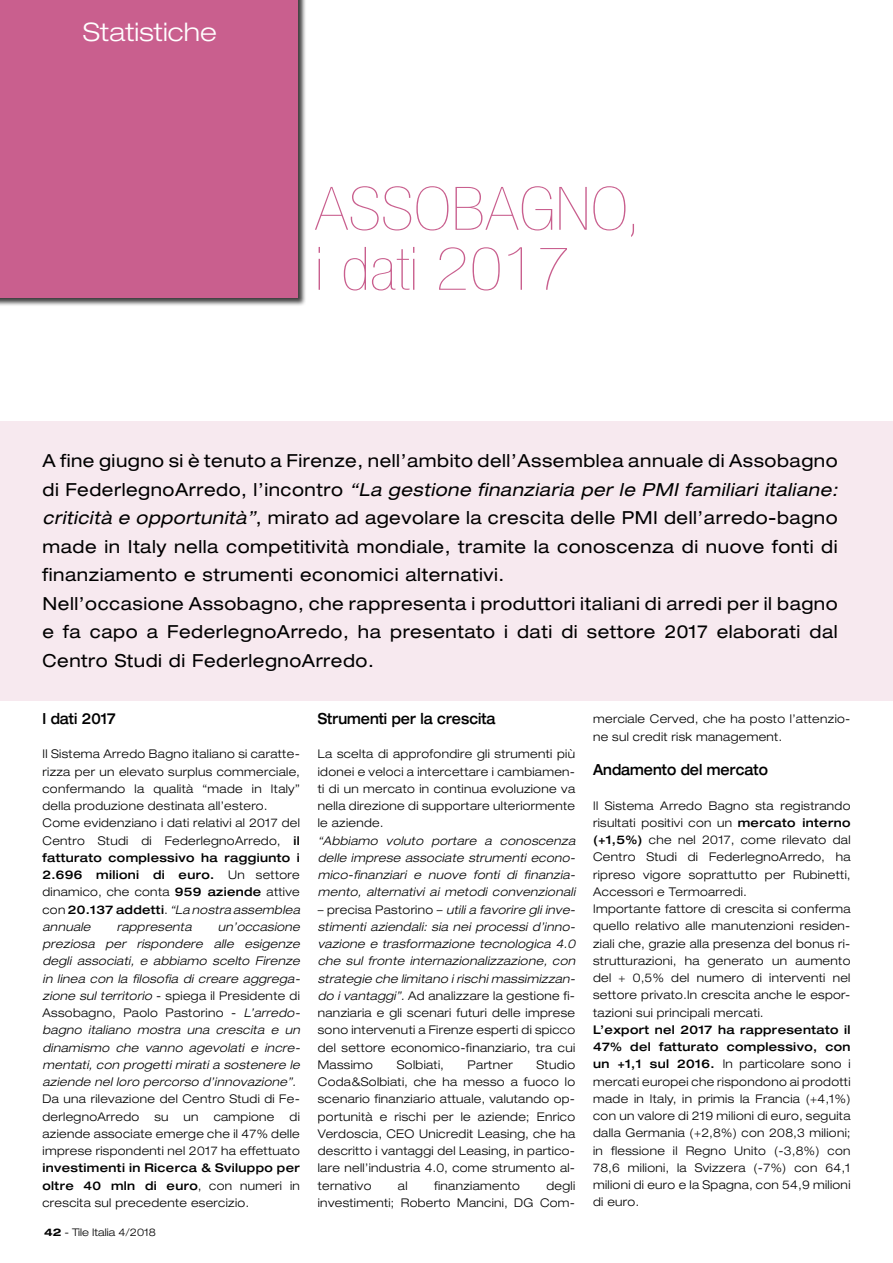
<style>
.page{position:relative;width:893px;height:1263px;background:#fff}
.page>*{position:absolute;margin:0;border:0;box-sizing:border-box;transform-origin:0 0}
.TITOLO_articolo{font:200 condensed 60px "Helvetica Neue LT Std";letter-spacing:.005em;color:#c95f8e;scale:1.16 1}
.t1{font:300 expanded 25.5px "Helvetica Neue LT Std";letter-spacing:.005em;color:#fff}
.TESTO_articoli{font:expanded 18px/28.5px "Helvetica Neue LT Std";letter-spacing:.03em;color:#000;text-align:justify}
.testo_TITOLINO{font:500 expanded 15.3px "Helvetica Neue LT Std";color:#000;scale:.83 1}
.TESTO_articoli-2{font:300 expanded 12px/17.2px "Helvetica Neue LT Std";letter-spacing:.03em;color:#000;text-align:justify}
.TESTO_articoli-3{font:italic 300 expanded 12px/17.2px "Helvetica Neue LT Std";letter-spacing:.03em;color:#000;text-align:justify}
.t2{font:300 expanded 10.5px "Helvetica Neue LT Std";letter-spacing:.005em;color:#000}
.s1{font-style:italic}
.s2{font-weight:500}
.s3{font-style:normal}
.s4{font-weight:700}
</style>
<div class="page">
<div style="left:0;top:0;width:306px;height:307px;background:#000;opacity:.75"></div>
<div style="left:0;top:0;width:298px;height:298px;background:#c95f8e"></div>
<div style="left:0;top:421px;width:893px;height:279px;background:#f7e9ef"></div>
<p class="t1" style="left:83px;top:17px;width:135px">Statistiche</p>
<p class="TITOLO_articolo" style="left:315px;top:176px;width:283px">ASSOBAGNO,</p>
<p class="TITOLO_articolo" style="left:315px;top:236px;width:222px">i dati 2017</p>
<p class="TESTO_articoli" style="left:43px;top:446px;width:797px">A fine giugno si è tenuto a Firenze, nell’ambito dell’Assemblea annuale di Assobagno di FederlegnoArredo, l’incontro <span class="s1">“La gestione finanziaria per le PMI familiari italiane: criticità e opportunità”</span>, mirato ad agevolare la crescita delle PMI dell’arredo-bagno made in Italy nella competitività mondiale, tramite la conoscenza di nuove fonti di finanziamento e strumenti economici alternativi.</p>
<p class="TESTO_articoli" style="left:43px;top:589px;width:797px">Nell’occasione Assobagno, che rappresenta i produttori italiani di arredi per il bagno e fa capo a FederlegnoArredo, ha presentato i dati di settore 2017 elaborati dal Centro Studi di FederlegnoArredo.</p>
<p class="testo_TITOLINO" style="left:43px;top:709px;width:90px">I dati 2017</p>
<p class="TESTO_articoli-2" style="left:43px;top:745px;width:259px">Il Sistema Arredo Bagno italiano si caratte&shy;rizza per un elevato surplus commerciale, confermando la qualità “made in Italy” della produzione destinata all’estero.</p>
<p class="TESTO_articoli-2" style="left:43px;top:814px;width:259px">Come evidenziano i dati relativi al 2017 del Centro Studi di FederlegnoArredo, <span class="s2">il fatturato complessivo ha raggiunto i 2.696 milioni di euro.</span> Un settore dinamico, che conta <span class="s2">959 aziende</span> attive con <span class="s2">20.137 addetti</span>. <span class="s1">“La nostra assemblea annuale</span></p>
<p class="TESTO_articoli-3" style="left:43px;top:918px;width:259px;text-indent:175px">un’occasione preziosa per rispondere alle esigenze degli associati, e abbiamo scelto Firenze in linea con la filosofia di creare aggrega&shy;zione sul territorio <span class="s3">- spiega il Presidente di Assobagno, Paolo Pastorino -</span> L’arredo&shy;bagno italiano mostra una crescita e un dinamismo che vanno agevolati e incre&shy;mentati, con progetti mirati a sostenere le aziende nel loro percorso d’innovazione”.</p>
<p class="TESTO_articoli-2" style="left:43px;top:1090px;width:259px">Da una rilevazione del Centro Studi di Fe&shy;derlegnoArredo</p>
<p class="TESTO_articoli-3" style="left:117px;top:918px;width:76px">rappresenta</p>
<p class="TESTO_articoli-2" style="left:43px;top:1108px;width:259px;text-indent:247px">di aziende associate emerge che il 47% delle imprese rispondenti nel 2017 ha effettuato <span class="s2">investimenti in Ricerca &amp; Sviluppo per oltre 40 mln di euro</span>, con numeri in crescita sul precedente esercizio.</p>
<p class="TESTO_articoli-2" style="left:154px;top:1108px;width:16px">su</p>
<p class="TESTO_articoli-2" style="left:184px;top:1108px;width:17px">un</p>
<p class="TESTO_articoli-2" style="left:214px;top:1108px;width:62px">campione</p>
<p class="t2" style="left:44px;top:1226px;width:113px"><span class="s4">42</span> - Tile Italia 4/2018</p>
<p class="testo_TITOLINO" style="left:318px;top:709px;width:216px">Strumenti per la crescita</p>
<p class="TESTO_articoli-2" style="left:318px;top:745px;width:259px">La scelta di approfondire gli strumenti più idonei e veloci a intercettare i cambiamen&shy;ti di un mercato in continua evoluzione va nella direzione di supportare ulteriormente le aziende.</p>
<p class="TESTO_articoli-3" style="left:318px;top:832px;width:259px">“Abbiamo voluto portare a conoscenza delle imprese associate strumenti econo&shy;mico-finanziari e nuove fonti di finanzia&shy;mento, alternativi ai metodi convenzionali</p>
<p class="TESTO_articoli-3" style="left:318px;top:901px;width:259px"><span class="s3">– precisa Pastorino –</span> utili a favorire gli inve&shy;stimenti aziendali: sia nei processi d’inno&shy;vazione e trasformazione tecnologica 4.0 che sul fronte internazionalizzazione, con strategie che limitano i rischi massimizzan&shy;do i vantaggi”. <span class="s3">Ad analizzare la gestione fi&shy;nanziaria e gli scenari futuri delle imprese sono intervenuti a Firenze esperti di spicco del settore economico-finanziario, tra cui Massimo</span></p>
<p class="TESTO_articoli-2" style="left:318px;top:1056px;width:259px;text-indent:219px">Studio Coda&amp;Solbiati, che ha messo a fuoco lo scenario finanziario attuale, valutando op&shy;portunità e rischi per le aziende; Enrico Verdoscia, CEO Unicredit Leasing, che ha descritto i vantaggi del Leasing, in partico&shy;lare nell’industria 4.0, come strumento al&shy;ternativo</p>
<p class="TESTO_articoli-2" style="left:397px;top:1056px;width:48px">Solbiati,</p>
<p class="TESTO_articoli-2" style="left:468px;top:1056px;width:46px">Partner</p>
<p class="TESTO_articoli-2" style="left:318px;top:1177px;width:259px;text-align:right">degli<br>investimenti; Roberto Mancini, DG Com-</p>
<p class="TESTO_articoli-2" style="left:398px;top:1177px;width:11px">al</p>
<p class="TESTO_articoli-2" style="left:434px;top:1177px;width:87px">finanziamento</p>
<p class="TESTO_articoli-2" style="left:593px;top:710px;width:259px">merciale Cerved, che ha posto l’attenzio&shy;ne sul credit risk management.</p>
<p class="testo_TITOLINO" style="left:593px;top:760px;width:212px">Andamento del mercato</p>
<p class="TESTO_articoli-2" style="left:593px;top:796px;width:259px">Il Sistema Arredo Bagno sta registrando risultati positivi con un <span class="s2">mercato interno (+1,5%)</span> che nel 2017, come rilevato dal Centro Studi di FederlegnoArredo, ha ripreso vigore soprattutto per Rubinetti, Accessori e Termoarredi.</p>
<p class="TESTO_articoli-2" style="left:593px;top:900px;width:259px">Importante fattore di crescita si conferma quello relativo alle manutenzioni residen&shy;ziali che, grazie alla presenza del bonus ri&shy;strutturazioni, ha generato un aumento del + 0,5% del numero di interventi nel settore privato.In crescita anche le espor&shy;tazioni sui principali mercati.</p>
<p class="TESTO_articoli-2" style="left:593px;top:1021px;width:259px"><span class="s2">L’export nel 2017 ha rappresentato il 47% del fatturato complessivo, con un +1,1 sul 2016.</span> In particolare sono i mercati europei che rispondono ai prodotti made in Italy, in primis la Francia (+4,1%) con un valore di 219 milioni di euro, seguita dalla Germania (+2,8%) con 208,3 milioni; in flessione il Regno Unito (-3,8%) con 78,6 milioni, la Svizzera (-7%) con 64,1 milioni di euro e la Spagna, con 54,9 milioni di euro.</p>
</div>
